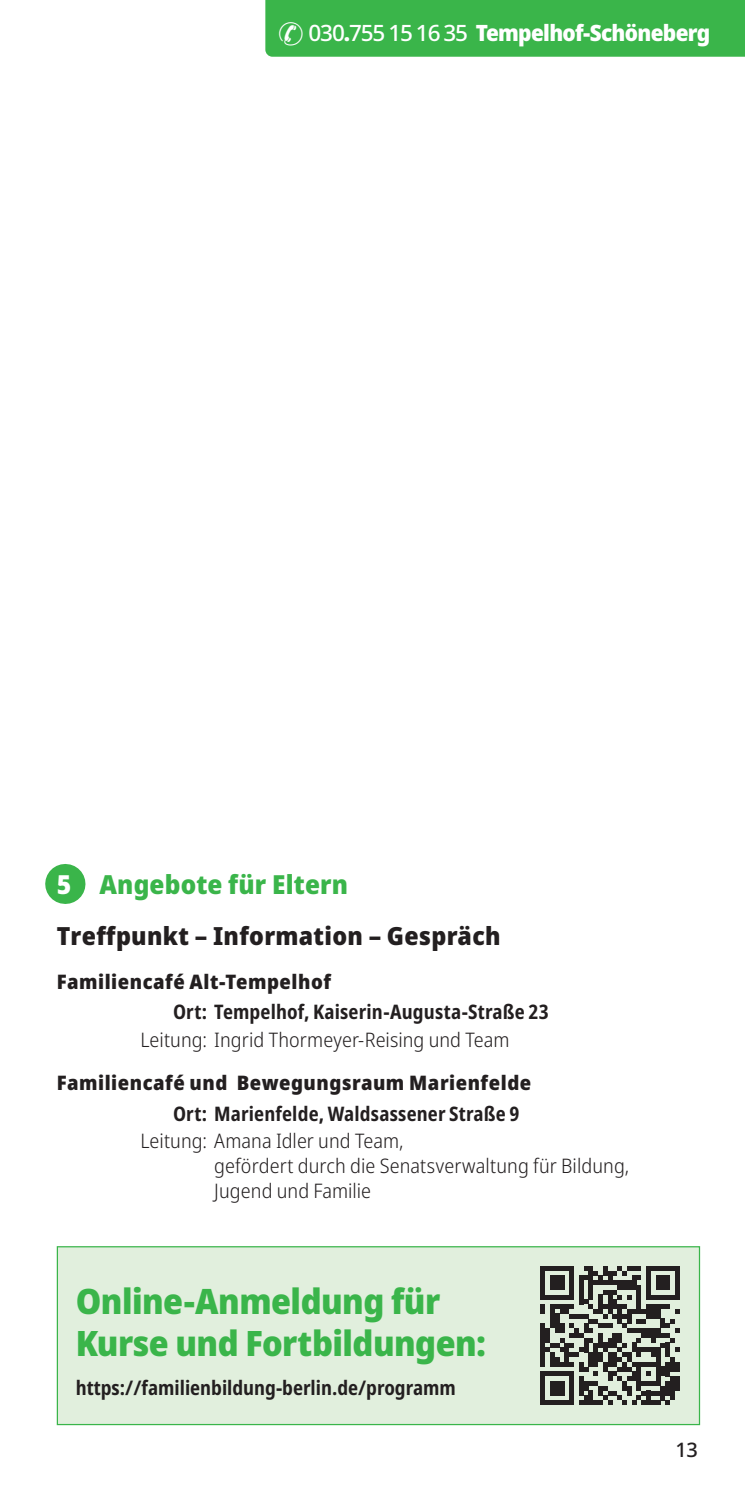
<style>
.page{position:relative;width:745px;height:1489px;background:#fff}
.page>*{position:absolute;margin:0;border:0;box-sizing:border-box;transform-origin:0 0}
.t1{font:900 semi-condensed 35px/42px "Noto Sans";letter-spacing:-.015em;color:#3ab54a}
.t2{font:900 semi-condensed 26.25px "Noto Sans";letter-spacing:.005em;color:#3ab54a}
.t3{font:900 semi-condensed 25px "Noto Sans";letter-spacing:.01em;color:#231f20}
.t4{font:900 semi-condensed 22.5px "Noto Sans";letter-spacing:-.03em;color:#fff}
.t5{font:300 semi-condensed 20px/25px "Noto Sans";letter-spacing:.005em;color:#231f20}
.t6{font:700 condensed 20px "Noto Sans";letter-spacing:.005em;color:#231f20}
.t7{font:900 semi-condensed 20px "Noto Sans";letter-spacing:.025em;color:#231f20}
.t8{font:500 20px "Noto Sans";color:#231f20}
.s1{font-weight:500;font-stretch:normal}
.s2{color:#fff}
</style>
<div class="page">
<svg style="left:65px;top:864px;width:21px;height:39px"></svg>
<div style="left:57px;top:1246px;width:642px;height:178px;background:#e1efdd"></div>
<div style="left:57px;top:1245px;width:642px;height:179px;border:1px solid #3ab54a"></div>
<div style="left:540px;top:1265px;width:5px;height:10px;background:#231f20"></div>
<div style="left:540px;top:1275px;width:5px;height:9px;background:#231f20"></div>
<div style="left:540px;top:1284px;width:5px;height:15px;background:#231f20"></div>
<div style="left:540px;top:1304px;width:5px;height:9px;background:#231f20"></div>
<div style="left:540px;top:1323px;width:5px;height:43px;background:#231f20"></div>
<div style="left:540px;top:1371px;width:5px;height:33px;background:#231f20"></div>
<svg style="left:545px;top:1266px;width:134px;height:138px"></svg>
<div style="left:674px;top:1361px;width:5px;height:10px;background:#231f20"></div>
<div style="left:674px;top:1376px;width:5px;height:14px;background:#231f20"></div>
<div style="left:265px;top:0;width:479px;height:57px;background:#3ab54a"></div>
<p class="t4" style="left:278px;top:16px;width:433px">✆ <span class="s1">030</span>.<span class="s1">755 15 16 35</span> Tempelhof-Schöneberg</p>
<h2 class="t2" style="left:57px;top:864px;width:292px"><span class="s2">5</span> Angebote für Eltern</h2>
<p class="t3" style="left:57px;top:916px;width:445px">Treffpunkt – Information – Gespräch</p>
<p class="t7" style="left:57px;top:966px;width:275px">Familiencafé Alt-Tempelhof</p>
<p class="t6" style="left:173px;top:997px;width:377px">Ort: Tempelhof, Kaiserin-Augusta-Straße 23</p>
<p class="t5" style="left:140px;top:1027px;width:370px">Leitung: Ingrid Thormeyer-Reising und Team</p>
<p class="t7" style="left:57px;top:1067px;width:476px">Familiencafé und Bewegungsraum Marienfelde</p>
<p class="t6" style="left:173px;top:1099px;width:347px">Ort: Marienfelde, Waldsassener Straße 9</p>
<p class="t5" style="left:214px;top:1128px;width:416px;text-indent:-74px">Leitung: Amana Idler und Team,<br>gefördert durch die Senatsverwaltung für Bildung,<br>Jugend und Familie</p>
<h1 class="t1" style="left:76px;top:1279px;width:412px">Online-Anmeldung für<br>Kurse und Fortbildungen:</h1>
<p class="t6" style="left:76px;top:1373px;width:381px">https://familienbildung-berlin.de/programm</p>
<p class="t8" style="left:675px;top:1435px;width:24px">13</p>
</div>
